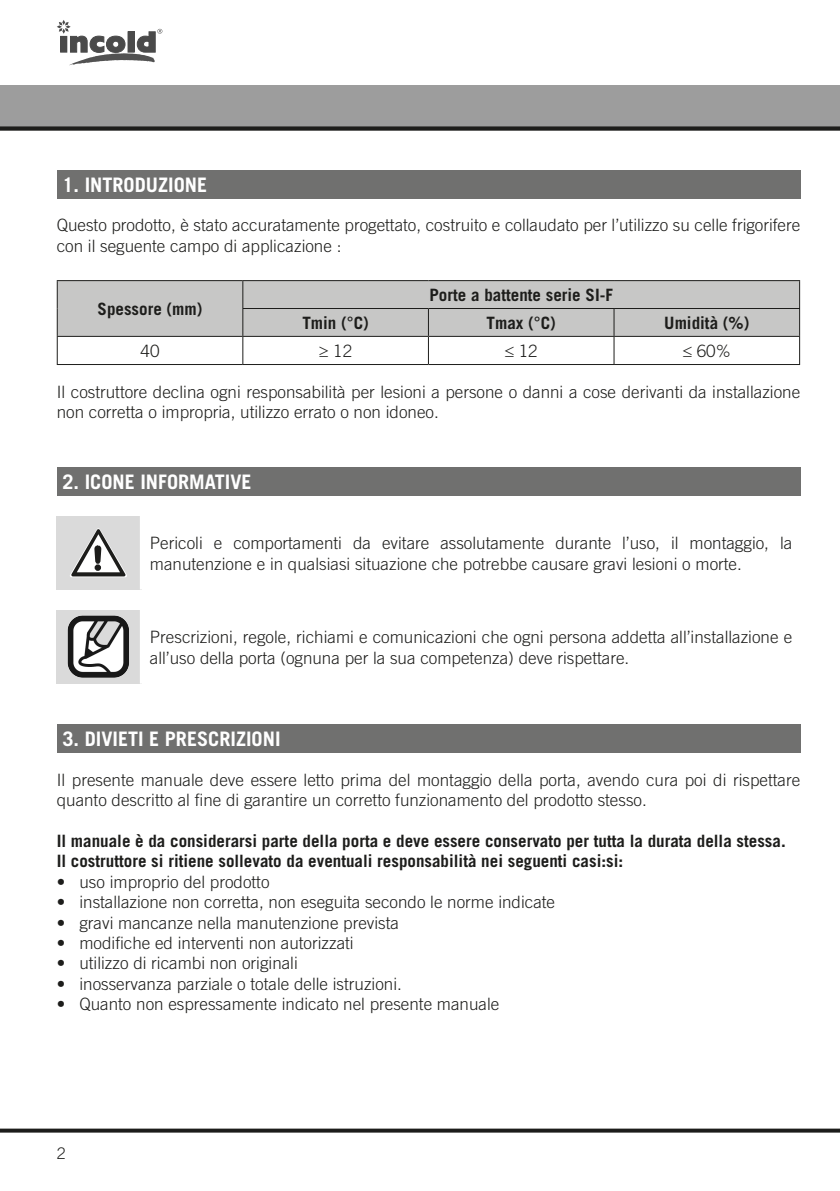
<style>
.page{position:relative;width:840px;height:1191px;background:#fff}
.page>*{position:absolute;margin:0;border:0;box-sizing:border-box;transform-origin:0 0}
.t1{font:700 20px "Trade Gothic";color:#fff}
.t2{font:300 17px/20.4px "Trade Gothic";color:#1d1d1b}
.t3{font:700 17px/20.4px "Trade Gothic";color:#1d1d1b}
.t4{font:300 16px "Trade Gothic";color:#1d1d1b}
</style>
<div class="page">
<div style="left:0;top:85px;width:839px;height:45px;background:#9d9d9d"></div>
<hr style="left:839px;top:85px;width:1px;height:45px;background:#9d9d9d">
<svg style="left:57px;top:20px;width:105px;height:45px"></svg>
<svg style="left:0;top:126px;width:839px;height:4px;background:#2b2b29"></svg>
<svg style="left:0;top:1128px;width:839px;height:4px;background:#3f3f3d"></svg>
<div style="left:57px;top:170px;width:742px;height:28px;background:#70706f"></div>
<div style="left:58px;top:281px;width:740px;height:55px;background:#c7c7c6"></div>
<hr style="left:57px;top:280px;width:186px;height:1px;background:#1d1d1b">
<hr style="left:243px;top:280px;width:185px;height:1px;background:#1d1d1b">
<hr style="left:428px;top:280px;width:185px;height:1px;background:#1d1d1b">
<hr style="left:613px;top:280px;width:186px;height:1px;background:#1d1d1b">
<hr style="left:242px;top:308px;width:186px;height:1px;background:#1d1d1b">
<hr style="left:428px;top:308px;width:185px;height:1px;background:#1d1d1b">
<hr style="left:613px;top:308px;width:186px;height:1px;background:#1d1d1b">
<svg style="left:57px;top:281px;width:1px;height:83px"></svg>
<hr style="left:57px;top:336px;width:186px;height:1px;background:#1d1d1b">
<hr style="left:243px;top:336px;width:185px;height:1px;background:#1d1d1b">
<hr style="left:428px;top:336px;width:185px;height:1px;background:#1d1d1b">
<hr style="left:613px;top:336px;width:186px;height:1px;background:#1d1d1b">
<svg style="left:242px;top:281px;width:1px;height:83px"></svg>
<svg style="left:427px;top:309px;width:1px;height:55px"></svg>
<svg style="left:613px;top:309px;width:1px;height:55px"></svg>
<svg style="left:798px;top:281px;width:1px;height:56px"></svg>
<hr style="left:57px;top:364px;width:186px;height:1px;background:#1d1d1b">
<hr style="left:243px;top:364px;width:185px;height:1px;background:#1d1d1b">
<hr style="left:428px;top:364px;width:185px;height:1px;background:#1d1d1b">
<hr style="left:613px;top:364px;width:186px;height:1px;background:#1d1d1b">
<div style="left:57px;top:467px;width:742px;height:28px;background:#70706f"></div>
<div style="left:57px;top:516px;width:85px;height:73px;background:#dadada"></div>
<hr style="left:140px;top:516px;width:4px;height:73px;background:#fff">
<svg style="left:70px;top:528px;width:57px;height:49px"></svg>
<div style="left:57px;top:610px;width:85px;height:73px;background:#dadada"></div>
<hr style="left:140px;top:610px;width:4px;height:73px;background:#fff">
<img style="left:67px;top:616px;width:62px;height:62px">
<div style="left:57px;top:724px;width:742px;height:29px;background:#70706f"></div>
<p class="t1" style="left:62px;top:173px;width:146px">1. INTRODUZIONE</p>
<p class="t2" style="left:57px;top:215px;width:744px">Questo prodotto, è stato accuratamente progettato, costruito e collaudato per l’utilizzo su celle frigorifere con il seguente campo di applicazione :</p>
<p class="t3" style="left:97px;top:298px;width:106px">Spessore (mm)</p>
<p class="t3" style="left:429px;top:284px;width:185px">Porte a battente serie SI-F</p>
<p class="t3" style="left:302px;top:312px;width:68px">Tmin (°C)</p>
<p class="t3" style="left:486px;top:312px;width:71px">Tmax (°C)</p>
<p class="t3" style="left:664px;top:312px;width:86px">Umidità (%)</p>
<p class="t2" style="left:140px;top:341px;width:20px">40</p>
<p class="t2" style="left:319px;top:341px;width:34px">≥ 12</p>
<p class="t2" style="left:504px;top:341px;width:34px">≤ 12</p>
<p class="t2" style="left:682px;top:341px;width:50px">≤ 60%</p>
<p class="t2" style="left:57px;top:381px;width:744px">Il costruttore declina ogni responsabilità per lesioni a persone o danni a cose derivanti da installazione non corretta o impropria, utilizzo errato o non idoneo.</p>
<p class="t1" style="left:62px;top:469px;width:190px">2. ICONE INFORMATIVE</p>
<p class="t2" style="left:150px;top:533px;width:643px">Pericoli e comportamenti da evitare assolutamente durante l’uso, il montaggio, la manutenzione e in qualsiasi situazione che potrebbe causare gravi lesioni o morte.</p>
<p class="t2" style="left:150px;top:627px;width:643px">Prescrizioni, regole, richiami e comunicazioni che ogni persona addetta all’installazione e all’uso della porta (ognuna per la sua competenza) deve rispettare.</p>
<p class="t1" style="left:62px;top:727px;width:219px">3. DIVIETI E PRESCRIZIONI</p>
<p class="t2" style="left:57px;top:769px;width:744px">Il presente manuale deve essere letto prima del montaggio della porta, avendo cura poi di rispettare quanto descritto al fine di garantire un corretto funzionamento del prodotto stesso.</p>
<p class="t3" style="left:57px;top:830px;width:730px">Il manuale è da considerarsi parte della porta e deve essere conservato per tutta la durata della stessa.<br>Il costruttore si ritiene sollevato da eventuali responsabilità nei seguenti casi:si:</p>
<p class="t2" style="left:57px;top:871px;width:214px">• uso improprio del prodotto</p>
<p class="t2" style="left:57px;top:891px;width:499px">• installazione non corretta, non eseguita secondo le norme indicate</p>
<p class="t2" style="left:57px;top:912px;width:343px">• gravi mancanze nella manutenzione prevista</p>
<p class="t2" style="left:57px;top:932px;width:298px">• modifiche ed interventi non autorizzati</p>
<p class="t2" style="left:57px;top:953px;width:242px">• utilizzo di ricambi non originali</p>
<p class="t2" style="left:57px;top:973px;width:346px">• inosservanza parziale o totale delle istruzioni.</p>
<p class="t2" style="left:57px;top:993px;width:444px">• Quanto non espressamente indicato nel presente manuale</p>
<p class="t4" style="left:57px;top:1143px;width:10px">2</p>
</div>
